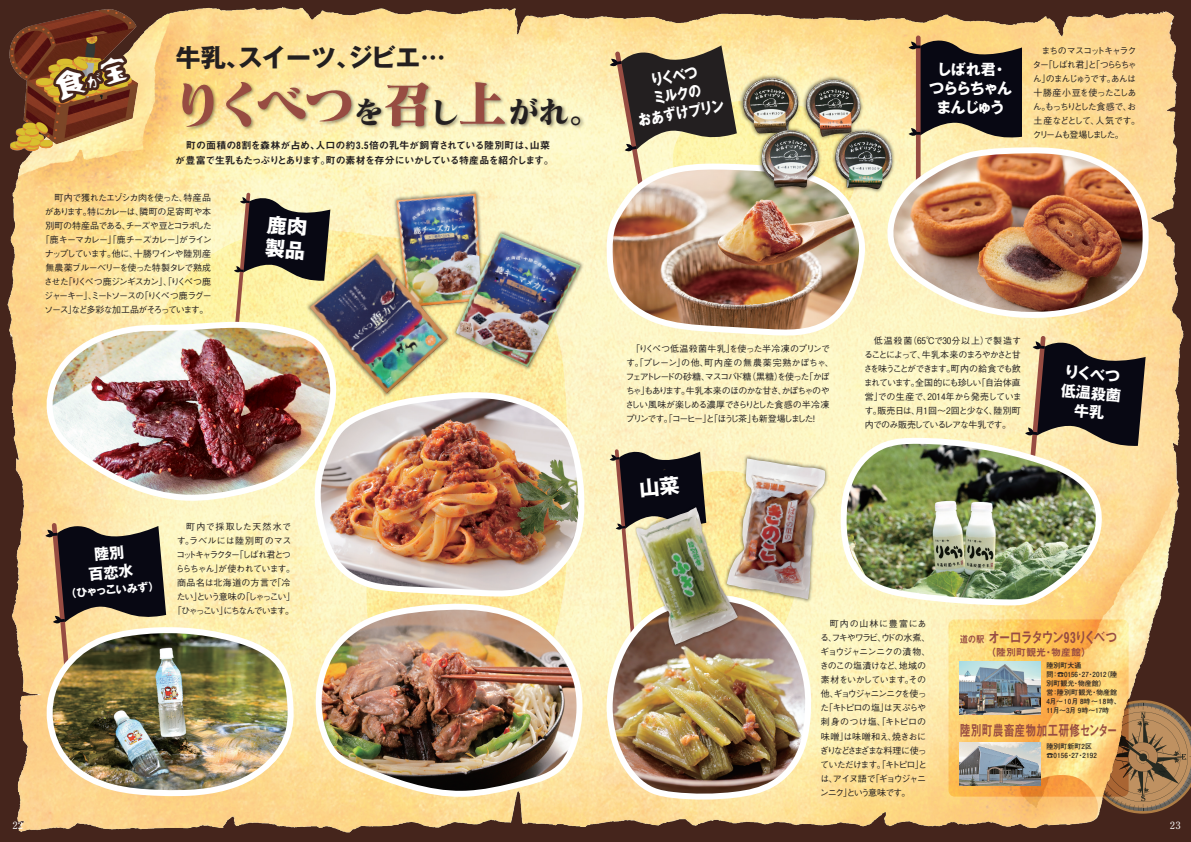
<style>
.page{position:relative;width:1191px;height:842px;background:#fff}
.page>*{position:absolute;margin:0;border:0;box-sizing:border-box;transform-origin:0 0}
.t1{font:50px "Matisse CID EB";color:#974c42}
.t2{font:700 25px "Gothic MB101 Pro";letter-spacing:-.02em;color:#231f20}
.t3{font:700 20px/23.7px "Gothic MB101 Pro";color:#fff}
.t4{font:700 15px/18.7px "Gothic MB101 Pro";letter-spacing:-.075em;color:#fff;text-align:center}
.t5{font:15px "Midashi Go Pro MB31";letter-spacing:-.16em;color:#974c42;scale:.84 1}
.t6{font:700 15px/18.7px "Gothic MB101 Pro";letter-spacing:-.075em;color:#fff;text-align:center;scale:.85 1}
.t7{font:15px "Midashi Go Pro MB31";color:#974c42;scale:.73 1}
.t8{font:700 11px "Gothic MB101 Pro";color:#fff}
.t9{font:10px/14.5px "Midashi Go Pro MB31";letter-spacing:-.025em;color:#231f20}
.t10{font:10px "Midashi Go Pro MB31";color:#974c42}
.t11{font:700 10px "Futo Min A101 Pro";color:#fff}
.t12{font:500 9px/14px "Gothic BBB Pro";letter-spacing:-.095em;color:#231f20}
.t13{font:500 9px/14px "Gothic BBB Pro";letter-spacing:-.075em;color:#231f20;text-align:center}
.t14{font:500 9px/14px "Gothic BBB Pro";letter-spacing:-.13em;color:#231f20}
.t15{font:700 7px/9px "Futo Go B101 Pro";color:#231f20}
.s1{font-size:30px;color:#231f20}
.s2{font-size:10px}
</style>
<div class="page">
<img style="left:0;top:0;width:1191px;height:842px">
<img style="left:0;top:0;width:164px;height:169px">
<svg style="left:152px;top:229px;width:158px;height:478px;background:#fdf2b7"></svg>
<img style="left:170px;top:76px;width:420px;height:63px">
<svg style="left:234px;top:191px;width:71px;height:128px;background:#908766"></svg>
<svg style="left:908px;top:32px;width:114px;height:110px;background:#574b3c"></svg>
<svg style="left:45px;top:518px;width:121px;height:103px;background:#544a3f"></svg>
<svg style="left:1025px;top:334px;width:120px;height:179px;background:#70634f"></svg>
<svg style="left:609px;top:45px;width:247px;height:116px;background:#968b6a"></svg>
<img style="left:310px;top:392px;width:277px;height:205px">
<img style="left:41px;top:319px;width:301px;height:186px">
<img style="left:305px;top:189px;width:280px;height:209px">
<img style="left:310px;top:194px;width:270px;height:199px">
<img style="left:44px;top:621px;width:253px;height:180px">
<img style="left:884px;top:142px;width:268px;height:182px">
<img style="left:602px;top:161px;width:266px;height:178px">
<img style="left:738px;top:74px;width:158px;height:120px">
<img style="left:741px;top:78px;width:156px;height:113px">
<img style="left:837px;top:433px;width:273px;height:177px">
<img style="left:607px;top:586px;width:207px;height:216px">
<img style="left:802px;top:454px;width:28px;height:150px">
<img style="left:802px;top:458px;width:23px;height:141px">
<img style="left:309px;top:597px;width:278px;height:202px">
<svg style="left:948px;top:619px;width:180px;height:178px;background:#f5c369"></svg>
<img style="left:960px;top:662px;width:80px;height:52px">
<img style="left:960px;top:743px;width:80px;height:42px">
<svg style="left:46px;top:48px;width:88px;height:65px;background:#7a4e27"></svg>
<img style="left:609px;top:445px;width:193px;height:236px">
<h2 class="t2" style="left:176px;top:37px;width:271px">牛乳、スイーツ、ジビエ…</h2>
<h1 class="t1" style="left:173px;top:73px;width:427px">りくべつ<span class="s1">を</span>召<span class="s1">し</span>上<span class="s1">がれ。</span></h1>
<p class="t9" style="left:175px;top:137px;width:380px">　町の面積の8割を森林が占め、人口の約3.5倍の乳牛が飼育されている陸別町は、山菜が豊富で生乳もたっぷりとあります。町の素材を存分にいかしている特産品を紹介します。</p>
<p class="t12" style="left:41px;top:189px;width:172px;text-align:center">　町内で獲れたエゾシカ肉を使った、特産品があります。特にカレーは、隣町の足寄町や本別町の特産品である、チーズや豆とコラボした「鹿キーマカレー」「鹿チーズカレー」がラインナップしています。他に、十勝ワインや陸別産無農薬ブルーベリーを使った特製タレで熟成させた「りくべつ鹿ジンギスカン」、「りくべつ鹿ジャーキー」、ミートソースの「りくべつ鹿ラグーソース」など多彩な加工品がそろっています。</p>
<h3 class="t3" style="left:268px;top:210px;width:41px;rotate:5deg">鹿肉製品</h3>
<h3 class="t4" style="left:86px;top:544px;width:46px;rotate:-5deg">陸別百恋水</h3>
<p class="t8" style="left:65px;top:585px;width:96px;rotate:-5deg">（ひゃっこいみず）</p>
<p class="t13" style="left:173px;top:519px;width:124px">　町内で採取した天然水です。ラベルには陸別町のマスコットキャラクター「しばれ君とつららちゃん」が使われています。商品名は北海道の方言で「冷たい」という意味の「しゃっこい」「ひゃっこい」にちなんでいます。</p>
<h3 class="t6" style="left:630px;top:72px;width:103px;rotate:-10deg">りくべつ<br>ミルクの<br>おあずけプリン</h3>
<h3 class="t4" style="left:929px;top:58px;width:85px">しばれ君・つららちゃんまんじゅう</h3>
<p class="t14" style="left:1032px;top:42px;width:109px">　まちのマスコットキャラクター「しばれ君」と「つららちゃん」のまんじゅうです。あんは十勝産小豆を使ったこしあん。もっちりとした食感で、お土産などとして、人気です。クリームも登場しました。</p>
<p class="t12" style="left:625px;top:341px;width:210px">　「りくべつ低温殺菌牛乳」を使った半冷凍のプリンです。「プレーン」の他、町内産の無農薬完熟かぼちゃ、フェアトレードの砂糖、マスコバド糖（黒糖）を使った「かぼちゃ」もあります。牛乳本来のほのかな甘さ、かぼちゃのやさしい風味が楽しめる濃厚でさらりとした食感の半冷凍プリンです。「コーヒー」と「ほうじ茶」も新登場しました!</p>
<p class="t12" style="left:863px;top:332px;width:160px">　低温殺菌（65℃で30分以上）で製造することによって、牛乳本来のまろやかさと甘さを味うことができます。町内の給食でも飲まれています。全国的にも珍しい「自治体直営」での生産で、2014年から発売しています。販売日は、月1回～2回と少なく、陸別町内でのみ販売しているレアな牛乳です。</p>
<h3 class="t4" style="left:1063px;top:360px;width:61px;rotate:5deg">りくべつ低温殺菌牛乳</h3>
<p class="t12" style="left:819px;top:616px;width:112px">　町内の山林に豊富にある、フキやワラビ、ウドの水煮、ギョウジャニンニクの漬物、きのこの塩漬けなど、地域の素材をいかしています。その他、ギョウジャニンニクを使った「キトピロの塩」は天ぷらや刺身のつけ塩、「キトピロの味噌」は味噌和え、焼きおにぎりなどさまざまな料理に使っていただけます。「キトピロ」とは、アイヌ語で「ギョウジャニンニク」という意味です。</p>
<h3 class="t5" style="left:959px;top:626px;width:190px"><span class="s2">道の駅</span> オーロラタウン93りくべつ</h3>
<p class="t10" style="left:986px;top:644px;width:106px">（陸別町観光・物産館）</p>
<p class="t15" style="left:1046px;top:660px;width:76px">陸別町大通<br>問：☎0156・27・2012（陸別町観光・物産館）<br>営：陸別町観光・物産館<br>4月～10月 8時～18時、<br>11月～3月 9時～17時</p>
<p class="t15" style="left:1046px;top:741px;width:52px">陸別町新町2区☎0156・27・2192</p>
<h3 class="t7" style="left:960px;top:718px;width:218px">陸別町農畜産物加工研修センター</h3>
<p class="t11" style="left:12px;top:817px;width:12px">22</p>
<p class="t11" style="left:1170px;top:817px;width:12px">23</p>
</div>
